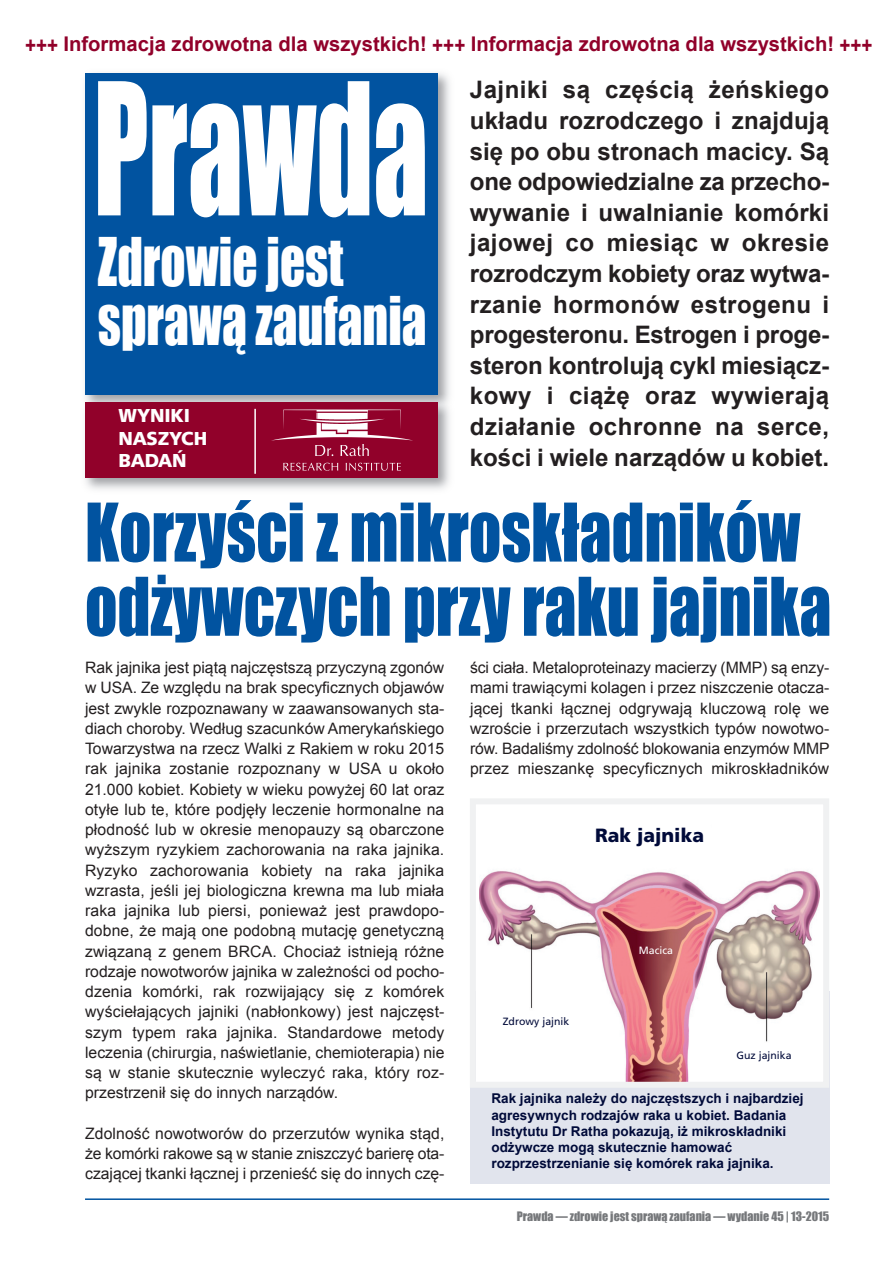
<style>
.page{position:relative;width:893px;height:1263px;background:#fff}
.page>*{position:absolute;margin:0;border:0;box-sizing:border-box;transform-origin:0 0}
.t1{font:169.8px "Impact";color:#fff;scale:.65 1}
.t2{font:74.7px/74.2px "Impact";color:#0153a0;scale:.85 1}
.t3{font:61.65px/59.7px "Impact";color:#fff;scale:.8 1}
.t4{font:700 24.15px/30.6px "Arial";letter-spacing:.01em;color:#231f20;text-align:justify}
.t5{font:700 20.25px "Arial";color:#91012a}
.t6{font:700 19.5px/22.5px "F015 TCE";letter-spacing:-.01em;color:#fff}
.t7{font:900 19.2px "Frutiger LT";color:#000a39}
.t8{font:15.75px/20.2px "Arial";color:#231f20;text-align:justify}
.t9{font:700 13.5px/16.2px "Arial";color:#000a39}
.t10{font:12px "Impact";color:#76787b}
.t11{font:10.5px "Frutiger LT";color:#000a39}
.t12{font:10.5px "Frutiger LT";color:#fff}
.s1{font-family:"Frutiger LT";font-weight:900;font-stretch:condensed;font-size:22.5px}
</style>
<div class="page">
<img style="left:85px;top:73px;width:365px;height:417px">
<div style="left:85px;top:74px;width:353px;height:321px;background:#0153a0"></div>
<div style="left:85px;top:402px;width:353px;height:76px;background:#91012a"></div>
<svg style="left:283px;top:463px;width:55px;height:8px"></svg>
<svg style="left:346px;top:463px;width:55px;height:8px"></svg>
<svg style="left:271px;top:409px;width:142px;height:47px"></svg>
<img style="left:317px;top:413px;width:50px;height:6px">
<img style="left:322px;top:423px;width:46px;height:10px">
<hr style="left:254px;top:409px;width:2px;height:65px;background:#fff">
<div style="left:470px;top:991px;width:359px;height:192px;background:#e1e4ed"></div>
<img style="left:480px;top:870px;width:339px;height:211px">
<div style="left:470px;top:798px;width:359px;height:290px;border:6px solid #f0f1f2"></div>
<hr style="left:85px;top:1198px;width:744px;height:2px;background:#0153a0">
<p class="t5" style="left:25px;top:33px;width:849px"><span class="s1">+++</span> Informacja zdrowotna dla wszystkich! <span class="s1">+++</span> Informacja zdrowotna dla wszystkich! <span class="s1">+++</span></p>
<h1 class="t1" style="left:94px;top:44px;width:517px">Prawda</h1>
<p class="t4" style="left:470px;top:75px;width:361px">Jajniki są częścią żeńskiego układu rozrodczego i znajdują się po obu stronach macicy. Są one odpowiedzialne za przecho&shy;wywanie i uwalnianie komórki jajowej co miesiąc w okresie rozrodczym kobiety oraz wytwa&shy;rzanie hormonów estrogenu i progesteronu. Estrogen i proge&shy;steron kontrolują cykl miesiącz&shy;kowy i ciążę oraz wywierają działanie ochronne na serce, kości i wiele narządów u kobiet.</p>
<h3 class="t3" style="left:98px;top:231px;width:413px">Zdrowie jest sprawą zaufania</h3>
<p class="t6" style="left:118px;top:404px;width:91px">WYNIKI<br>NASZYCH<br>BADAŃ</p>
<h2 class="t2" style="left:85px;top:495px;width:880px">Korzyści z mikroskładników odżywczych przy raku jajnika</h2>
<p class="t8" style="left:85px;top:657px;width:361px">Rak jajnika jest piątą najczęstszą przyczyną zgonów w USA. Ze względu na brak specyficznych objawów jest zwykle rozpoznawany w zaawansowanych sta&shy;diach choroby. Według szacunków Amerykańskiego Towarzystwa na rzecz Walki z Rakiem w roku 2015 rak jajnika zostanie rozpoznany w USA u około 21.000 kobiet. Kobiety w wieku powyżej 60 lat oraz otyłe lub te, które podjęły leczenie hormonalne na płodność lub w okresie menopauzy są obarczone wyższym ryzykiem zachorowania na raka jajnika.<br>Ryzyko zachorowania kobiety na raka jajnika wzrasta, jeśli jej biologiczna krewna ma lub miała raka jajnika lub piersi, ponieważ jest prawdopo&shy;dobne, że mają one podobną mutację genetyczną związaną z genem BRCA. Chociaż istnieją różne rodzaje nowotworów jajnika w zależności od pocho&shy;dzenia komórki, rak rozwijający się z komórek wyściełających jajniki (nabłonkowy) jest najczęst&shy;szym typem raka jajnika. Standardowe metody leczenia (chirurgia, naświetlanie, chemioterapia) nie są w stanie skutecznie wyleczyć raka, który roz&shy;przestrzenił się do innych narządów.</p>
<p class="t8" style="left:85px;top:1123px;width:361px">Zdolność nowotworów do przerzutów wynika stąd, że komórki rakowe są w stanie zniszczyć barierę ota&shy;czającej tkanki łącznej i przenieść się do innych czę-</p>
<p class="t8" style="left:470px;top:657px;width:361px">ści ciała. Metaloproteinazy macierzy (MMP) są enzy&shy;mami trawiącymi kolagen i przez niszczenie otacza&shy;jącej tkanki łącznej odgrywają kluczową rolę we wzroście i przerzutach wszystkich typów nowotwo&shy;rów. Badaliśmy zdolność blokowania enzymów MMP przez mieszankę specyficznych mikroskładników</p>
<p class="t7" style="left:595px;top:828px;width:111px">Rak jajnika</p>
<p class="t11" style="left:503px;top:1017px;width:68px">Zdrowy jajnik</p>
<p class="t12" style="left:639px;top:946px;width:36px">Macica</p>
<p class="t11" style="left:737px;top:1051px;width:56px">Guz jajnika</p>
<p class="t9" style="left:491px;top:1090px;width:314px">Rak jajnika należy do najczęstszych i najbardziej agresywnych rodzajów raka u kobiet. Badania Instytutu Dr Ratha pokazują, iż mikroskładniki odżywcze mogą skutecznie hamować rozprzestrzenianie się komórek raka jajnika.</p>
<p class="t10" style="left:517px;top:1209px;width:314px">Prawda — zdrowie jest sprawą zaufania — wydanie 45 | 13-2015</p>
</div>
